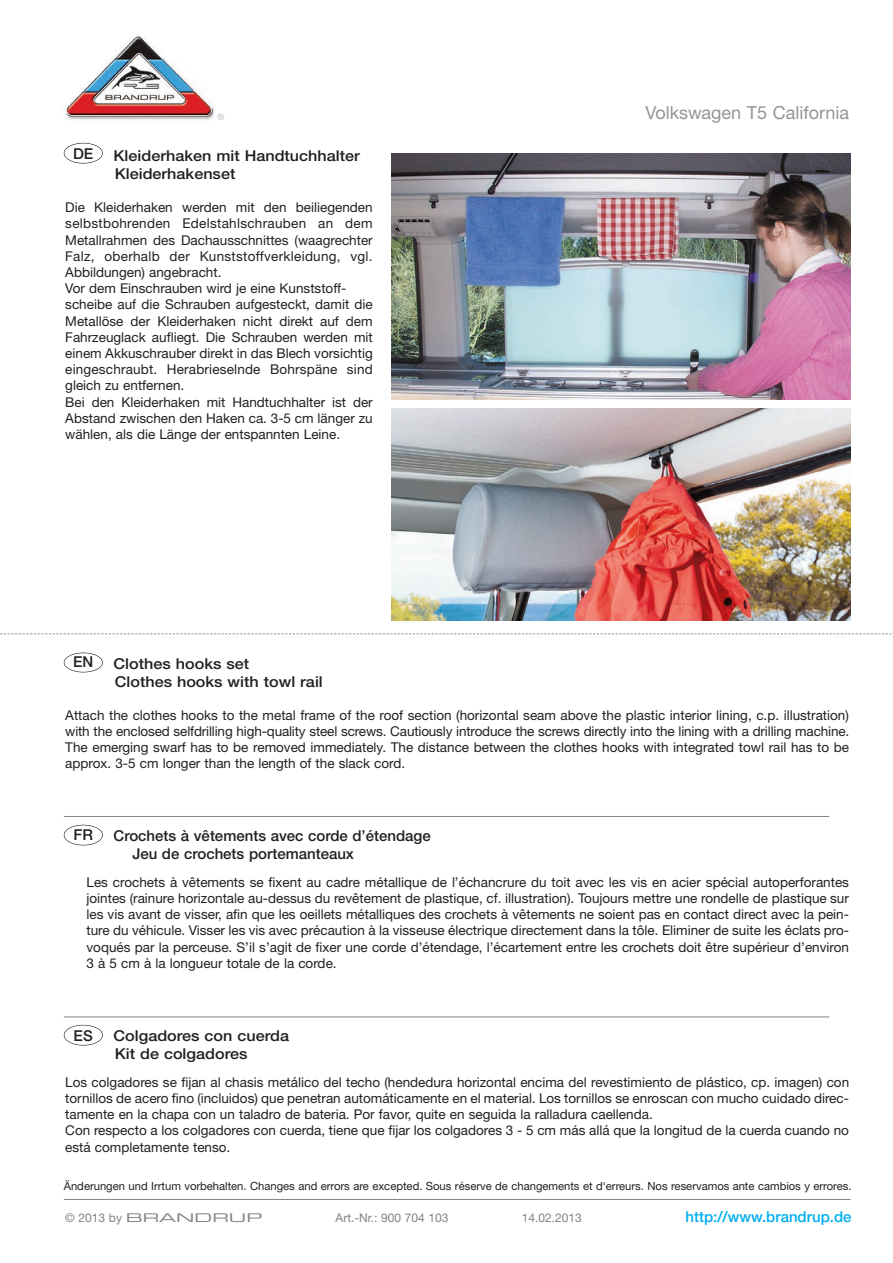
<style>
.page{position:relative;width:893px;height:1263px;background:#fff}
.page>*{position:absolute;margin:0;border:0;box-sizing:border-box;transform-origin:0 0}
.t1{font:18px "Helvetica Neue";color:#939598}
.t2{font:500 15px/18px "Helvetica Neue";color:#231f20;scale:1.08 1}
.t3{font:500 15px/18px "Helvetica Neue";color:#231f20}
.t4{font:500 15px "Helvetica Neue";color:#00aeef}
.t5{font:13.5px/16.2px "Helvetica Neue";color:#231f20}
.t6{font:12px "Helvetica Neue";color:#808285}
.t7{font:12px "Eurostile Extended Two";color:#808285;scale:1.4 1}
.t8{font:11.25px "Helvetica Neue";color:#231f20}
.t9{font:9px "Helvetica Neue";color:#bcbdc0}
.s1{font-family:"Helvetica Neue"}
</style>
<div class="page">
<img style="left:391px;top:153px;width:459px;height:247px">
<img style="left:391px;top:408px;width:459px;height:213px">
<svg style="left:0;top:633px;width:892px;height:1px"></svg>
<hr style="left:64px;top:816px;width:765px;height:1px;background:#808285">
<hr style="left:64px;top:1016px;width:765px;height:1px;background:#808285">
<hr style="left:64px;top:1199px;width:786px;height:1px;background:#808285">
<img style="left:65px;top:36px;width:150px;height:84px">
<svg style="left:64px;top:143px;width:39px;height:21px"></svg>
<svg style="left:64px;top:652px;width:39px;height:20px"></svg>
<svg style="left:64px;top:825px;width:39px;height:20px"></svg>
<svg style="left:64px;top:1025px;width:39px;height:20px"></svg>
<p class="t9" style="left:217px;top:111px;width:9px">®</p>
<p class="t3" style="left:73px;top:144px;width:22px">DE</p>
<p class="t2" style="left:114px;top:147px;width:230px">Kleiderhaken mit Handtuchhalter<br>Kleiderhakenset</p>
<p class="t5" style="left:65px;top:199px;width:309px">Die Kleiderhaken werden mit den beiliegenden selbstbohrenden Edelstahlschrauben an dem Metallrahmen des Dachausschnittes (waagrechter Falz, oberhalb der Kunststoffverkleidung, vgl.<br>Abbildungen) angebracht.<br>Vor dem Einschrauben wird je eine Kunststoff&shy;scheibe auf die Schrauben aufgesteckt, damit die Metallöse der Kleiderhaken nicht direkt auf dem Fahrzeuglack aufliegt. Die Schrauben werden mit einem Akkuschrauber direkt in das Blech vorsichtig eingeschraubt. Herabrieselnde Bohrspäne sind gleich zu entfernen.<br>Bei den Kleiderhaken mit Handtuchhalter ist der Abstand zwischen den Haken ca. 3-5 cm länger zu wählen, als die Länge der entspannten Leine.</p>
<h1 class="t1" style="left:645px;top:102px;width:205px">Volkswagen T5 California</h1>
<p class="t3" style="left:73px;top:652px;width:22px">EN</p>
<p class="t2" style="left:114px;top:654px;width:195px">Clothes hooks set<br>Clothes hooks with towl rail</p>
<p class="t5" style="left:65px;top:707px;width:785px;text-align:justify">Attach the clothes hooks to the metal frame of the roof section (horizontal seam above the plastic interior lining, c.p. illustration) with the enclosed selfdrilling high-quality steel screws. Cautiously introduce the screws directly into the lining with a drilling machine.<br>The emerging swarf has to be removed immediately. The distance between the clothes hooks with integrated towl rail has to be approx. 3-5 cm longer than the length of the slack cord.</p>
<p class="t3" style="left:73px;top:826px;width:21px">FR</p>
<p class="t3" style="left:132px;top:827px;width:300px;text-indent:-19px">Crochets à vêtements avec corde d’étendage<br>Jeu de crochets portemanteaux</p>
<p class="t5" style="left:87px;top:874px;width:764px;text-align:justify">Les crochets à vêtements se fixent au cadre métallique de l’échancrure du toit avec les vis en acier spécial autoperforantes jointes (rainure horizontale au-dessus du revêtement de plastique, cf. illustration). Toujours mettre une rondelle de plastique sur les vis avant de visser, afin que les oeillets métalliques des crochets à vêtements ne soient pas en contact direct avec la pein&shy;ture du véhicule. Visser les vis avec précaution à la visseuse électrique directement dans la tôle. Eliminer de suite les éclats pro&shy;voqués par la perceuse. S’il s’agit de fixer une corde d’étendage, l’écartement entre les crochets doit être supérieur d’environ 3 à 5 cm à la longueur totale de la corde.</p>
<p class="t3" style="left:74px;top:1026px;width:21px">ES</p>
<p class="t2" style="left:114px;top:1027px;width:164px">Colgadores con cuerda<br>Kit de colgadores</p>
<p class="t5" style="left:65px;top:1074px;width:785px">Los colgadores se fijan al chasis metálico del techo (hendedura horizontal encima del revestimiento de plástico, cp. imagen) con tornillos de acero fino (incluidos) que penetran automáticamente en el material. Los tornillos se enroscan con mucho cuidado direc&shy;tamente en la chapa con un taladro de bateria. Por favor, quite en seguida la ralladura caellenda.<br>Con respecto a los colgadores con cuerda, tiene que fijar los colgadores 3 - 5 cm más allá que la longitud de la cuerda cuando no está completamente tenso.</p>
<p class="t8" style="left:64px;top:1179px;width:789px">Änderungen und Irrtum vorbehalten. Changes and errors are excepted. Sous réserve de changements et d‘erreurs. Nos reservamos ante cambios y errores.</p>
<p class="t7" style="left:65px;top:1210px;width:142px"><span class="s1">© 2013 by</span> BRANDRUP</p>
<p class="t6" style="left:336px;top:1211px;width:114px">Art.-Nr.: 900 704 103</p>
<p class="t6" style="left:522px;top:1211px;width:62px">14.02.2013</p>
<p class="t4" style="left:685px;top:1208px;width:168px">http://www.brandrup.de</p>
</div>
